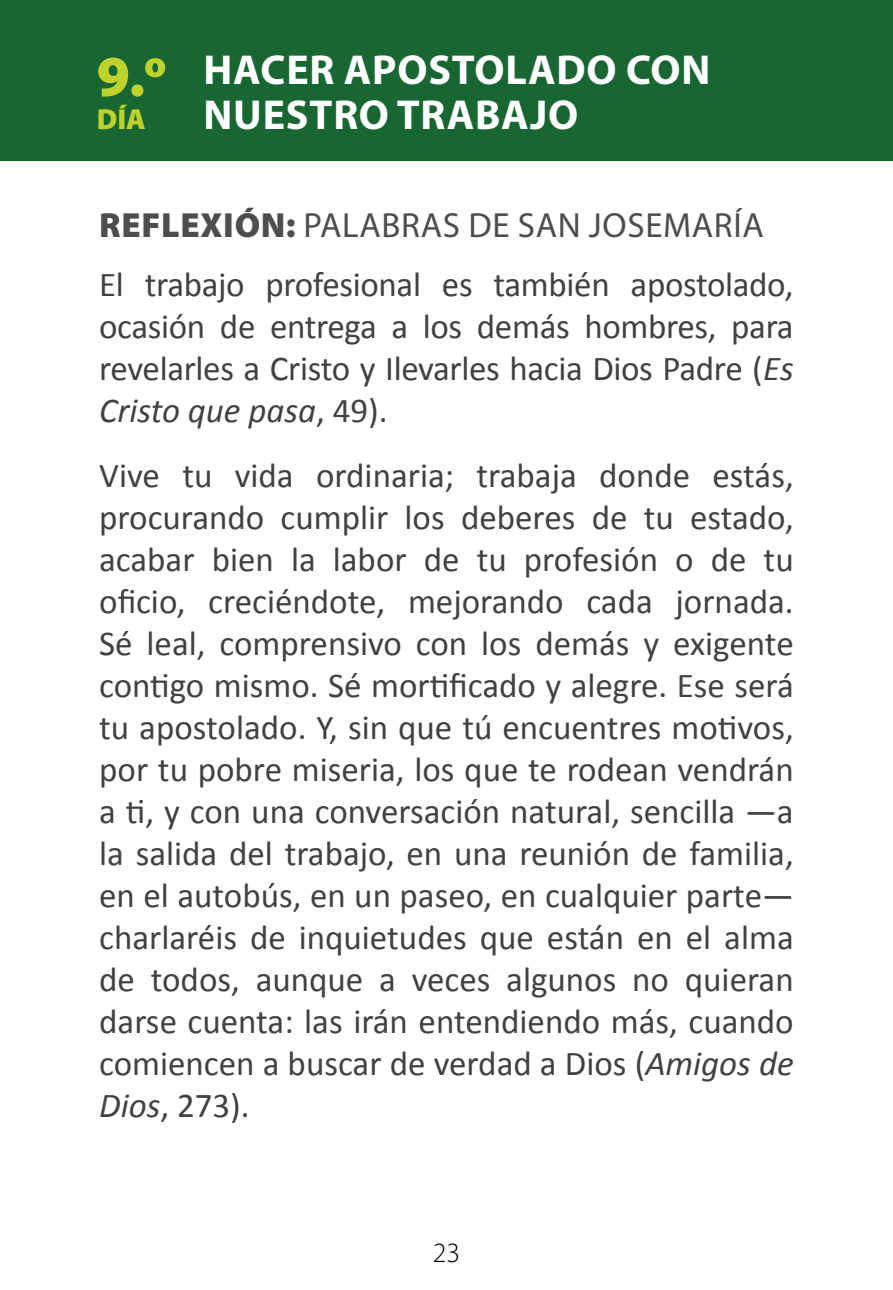
<style>
.page{position:relative;width:893px;height:1290px;background:#fff}
.page>*{position:absolute;margin:0;border:0;box-sizing:border-box;transform-origin:0 0}
.t1{font:900 58.1px "Myriad Pro";color:#bfd22b}
.t2{font:700 42px/45.5px "Myriad Pro";letter-spacing:.02em;color:#fff}
.t3{font:35px/42px "Calibri";letter-spacing:-.01em;color:#414042;text-align:justify}
.t4{font:35px "Myriad Pro";letter-spacing:.02em;color:#4d4d4f}
.t5{font:900 29.05px "Myriad Pro";color:#bfd22b}
.t6{font:300 28px "Myriad Pro";color:#000}
.s1{font-weight:900}
.s2{font-style:italic}
</style>
<div class="page">
<div style="left:0;top:0;width:893px;height:160px;background:#186732"></div>
<h1 class="t1" style="left:97px;top:43px;width:72px">9.º</h1>
<p class="t5" style="left:97px;top:103px;width:51px">DÍA</p>
<p class="t2" style="left:203px;top:45px;width:509px">HACER APOSTOLADO CON<br>NUESTRO TRABAJO</p>
<p class="t4" style="left:99px;top:203px;width:666px"><span class="s1">REFLEXIÓN:</span> PALABRAS DE SAN JOSEMARÍA</p>
<p class="t3" style="left:99px;top:263px;width:696px">El trabajo profesional es también apostolado, ocasión de entrega a los demás hombres, para revelarles a Cristo y Ilevarles hacia Dios Padre (<span class="s2">Es Cristo que pasa</span>, 49).</p>
<p class="t3" style="left:99px;top:455px;width:696px">Vive tu vida ordinaria; trabaja donde estás, procurando cumplir los deberes de tu estado, acabar bien la labor de tu profesión o de tu oficio, creciéndote, mejorando cada jornada.<br>Sé leal, comprensivo con los demás y exigente contigo mismo. Sé mortificado y alegre. Ese será tu apostolado. Y, sin que tú encuentres motivos, por tu pobre miseria, los que te rodean vendrán a ti, y con una conversación natural, sencilla —a la salida del trabajo, en una reunión de familia, en el autobús, en un paseo, en cualquier parte— charlaréis de inquietudes que están en el alma de todos, aunque a veces algunos no quieran darse cuenta: las irán entendiendo más, cuando comiencen a buscar de verdad a Dios (<span class="s2">Amigos de Dios</span>, 273).</p>
<p class="t6" style="left:433px;top:1236px;width:29px">23</p>
</div>
